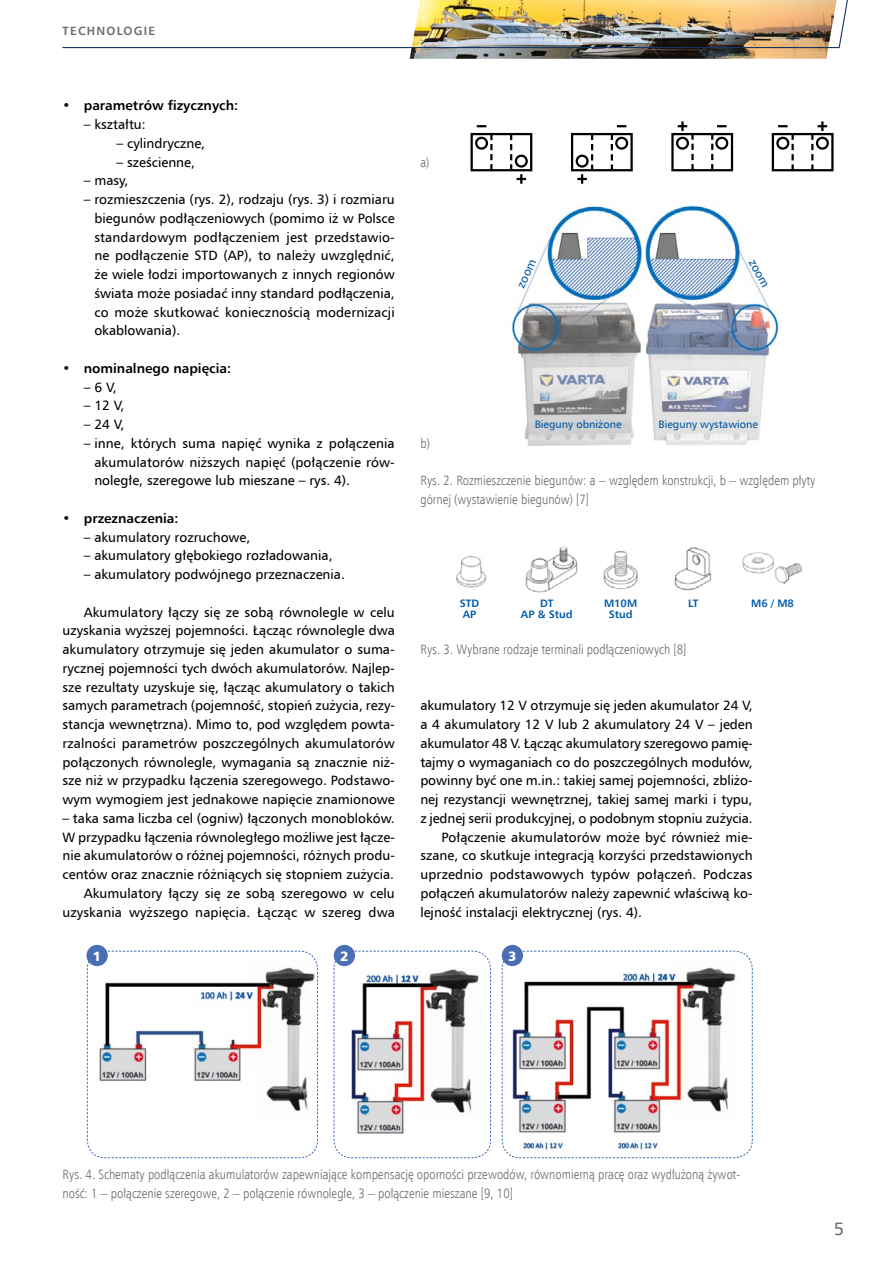
<style>
.page{position:relative;width:893px;height:1263px;background:#fff}
.page>*{position:absolute;margin:0;border:0;box-sizing:border-box;transform-origin:0 0}
.t1{font:18px "Humnst 777 EU";color:#6e6e6e}
.t2{font:13.5px/18.8px "Humnst 777 EU";color:#000;text-align:justify}
.t3{font:13.5px/18.8px "Humnst 777 Lt Cn EU";color:#6e6e6e}
.t4{font:700 13.5px "Humnst 777 EU";color:#000}
.t5{font:13.5px "Humnst 777 Blk EU";color:#fff}
.t6{font:700 12px "Humnst 777 EU";letter-spacing:.1em;color:#6e6e6e}
.t7{font:12px "Humnst 777 EU";color:#005ba9}
.t8{font:10.8px "Humnst 777 EU";color:#005ba9}
.t9{font:700 10.8px/10.8px "Humnst 777 EU";color:#005ba9;text-align:center}
.s1{font-weight:400}
</style>
<div class="page">
<img style="left:410px;top:49px;width:418px;height:10px">
<img style="left:86px;top:944px;width:650px;height:215px">
<svg style="left:87px;top:950px;width:231px;height:208px"></svg>
<svg style="left:333px;top:950px;width:158px;height:208px"></svg>
<svg style="left:501px;top:950px;width:252px;height:208px"></svg>
<div style="left:87px;top:945px;width:21px;height:21px;background:#4a6fb5;border-radius:50%"></div>
<div style="left:334px;top:945px;width:21px;height:21px;background:#4a6fb5;border-radius:50%"></div>
<div style="left:502px;top:945px;width:21px;height:21px;background:#4a6fb5;border-radius:50%"></div>
<div style="left:471px;top:133px;width:61px;height:38px;border:2px solid #000"></div>
<div style="left:571px;top:133px;width:62px;height:38px;border:2px solid #000"></div>
<div style="left:671px;top:133px;width:62px;height:38px;border:2px solid #000"></div>
<div style="left:772px;top:133px;width:61px;height:38px;border:2px solid #000"></div>
<svg style="left:490px;top:134px;width:3px;height:36px"></svg>
<svg style="left:791px;top:134px;width:3px;height:37px"></svg>
<svg style="left:611px;top:134px;width:2px;height:37px"></svg>
<svg style="left:711px;top:133px;width:2px;height:37px"></svg>
<div style="left:475px;top:137px;width:13px;height:13px;border:2px solid #000;border-radius:50%"></div>
<div style="left:515px;top:155px;width:13px;height:13px;border:2px solid #000;border-radius:50%"></div>
<div style="left:576px;top:155px;width:13px;height:13px;border:2px solid #000;border-radius:50%"></div>
<div style="left:615px;top:137px;width:13px;height:13px;border:2px solid #000;border-radius:50%"></div>
<div style="left:676px;top:137px;width:13px;height:13px;border:2px solid #000;border-radius:50%"></div>
<div style="left:715px;top:137px;width:13px;height:13px;border:2px solid #000;border-radius:50%"></div>
<div style="left:776px;top:137px;width:13px;height:13px;border:2px solid #000;border-radius:50%"></div>
<div style="left:816px;top:137px;width:13px;height:13px;border:2px solid #000;border-radius:50%"></div>
<svg style="left:477px;top:125px;width:9px;height:2px"></svg>
<svg style="left:617px;top:125px;width:9px;height:2px"></svg>
<svg style="left:717px;top:125px;width:10px;height:2px"></svg>
<svg style="left:778px;top:125px;width:10px;height:2px"></svg>
<svg style="left:811px;top:121px;width:16px;height:50px"></svg>
<svg style="left:678px;top:121px;width:16px;height:49px"></svg>
<svg style="left:577px;top:134px;width:16px;height:50px"></svg>
<svg style="left:510px;top:134px;width:16px;height:50px"></svg>
<img style="left:512px;top:205px;width:267px;height:241px">
<img style="left:456px;top:546px;width:347px;height:47px">
<img style="left:62px;top:0;width:786px;height:49px">
<p class="t6" style="left:63px;top:24px;width:94px">TECHNOLOGIE</p>
<p class="t4" style="left:63px;top:97px;width:177px"><span class="s1">•</span> parametrów fizycznych:</p>
<p class="t2" style="left:84px;top:115px;width:64px">– kształtu:</p>
<p class="t2" style="left:117px;top:133px;width:90px">– cylindryczne,</p>
<p class="t2" style="left:117px;top:152px;width:80px">– sześcienne,</p>
<p class="t2" style="left:84px;top:171px;width:46px">– masy,</p>
<p class="t2" style="left:94px;top:190px;width:302px;text-indent:-11px">– rozmieszczenia (rys. 2), rodzaju (rys. 3) i rozmiaru biegunów podłączeniowych (pomimo iż w Polsce standardowym podłączeniem jest przedstawio&shy;ne podłączenie STD (AP), to należy uwzględnić, że wiele łodzi importowanych z innych regionów świata może posiadać inny standard podłączenia, co może skutkować koniecznością modernizacji okablowania).</p>
<p class="t4" style="left:63px;top:360px;width:170px"><span class="s1">•</span> nominalnego napięcia:</p>
<p class="t2" style="left:84px;top:377px;width:34px">– 6 V,</p>
<p class="t2" style="left:84px;top:396px;width:42px">– 12 V,</p>
<p class="t2" style="left:84px;top:415px;width:42px">– 24 V,</p>
<p class="t2" style="left:94px;top:433px;width:302px;text-indent:-11px">– inne, których suma napięć wynika z połączenia akumulatorów niższych napięć (połączenie rów&shy;noległe, szeregowe lub mieszane – rys. 4).</p>
<p class="t4" style="left:63px;top:510px;width:118px"><span class="s1">•</span> przeznaczenia:</p>
<p class="t2" style="left:84px;top:527px;width:168px">– akumulatory rozruchowe,</p>
<p class="t2" style="left:84px;top:546px;width:250px">– akumulatory głębokiego rozładowania,</p>
<p class="t2" style="left:84px;top:565px;width:263px">– akumulatory podwójnego przeznaczenia.</p>
<p class="t2" style="left:63px;top:602px;width:334px;text-indent:21px">Akumulatory łączy się ze sobą równolegle w celu uzyskania wyższej pojemności. Łącząc równolegle dwa akumulatory otrzymuje się jeden akumulator o suma&shy;rycznej pojemności tych dwóch akumulatorów. Najlep&shy;sze rezultaty uzyskuje się, łącząc akumulatory o takich samych parametrach (pojemność, stopień zużycia, rezy&shy;stancja wewnętrzna). Mimo to, pod względem powta&shy;rzalności parametrów poszczególnych akumulatorów połączonych równolegle, wymagania są znacznie niż&shy;sze niż w przypadku łączenia szeregowego. Podstawo&shy;wym wymogiem jest jednakowe napięcie znamionowe</p>
<p class="t2" style="left:63px;top:808px;width:334px;text-align:right">– taka sama liczba cel (ogniw) łączonych monobloków.<br>W przypadku łączenia równoległego możliwe jest łącze&shy;nie akumulatorów o różnej pojemności, różnych produ&shy;centów oraz znacznie różniących się stopniem zużycia.<br>Akumulatory łączy się ze sobą szeregowo w celu uzyskania wyższego napięcia. Łącząc w szereg dwa</p>
<p class="t3" style="left:420px;top:152px;width:11px">a)</p>
<p class="t7" style="left:513px;top:284px;width:32px;rotate:-66deg">zoom</p>
<p class="t7" style="left:758px;top:256px;width:32px;rotate:61deg">zoom</p>
<p class="t8" style="left:535px;top:417px;width:88px">Bieguny obniżone</p>
<p class="t8" style="left:658px;top:417px;width:101px">Bieguny wystawione</p>
<p class="t3" style="left:420px;top:434px;width:11px">b)</p>
<p class="t3" style="left:420px;top:471px;width:397px">Rys. 2. Rozmieszczenie biegunów: a – względem konstrukcji, b – względem płyty górnej (wystawienie biegunów) [7]</p>
<p class="t9" style="left:460px;top:597px;width:21px;text-align:left">STD<br>AP</p>
<p class="t9" style="left:521px;top:597px;width:53px">DT<br>AP &amp; Stud</p>
<p class="t9" style="left:604px;top:597px;width:35px">M10M<br>Stud</p>
<p class="t9" style="left:688px;top:597px;width:12px">LT</p>
<p class="t9" style="left:751px;top:597px;width:44px">M6 / M8</p>
<p class="t3" style="left:420px;top:640px;width:268px">Rys. 3. Wybrane rodzaje terminali podłączeniowych [8]</p>
<p class="t2" style="left:420px;top:696px;width:334px">akumulatory 12 V otrzymuje się jeden akumulator 24 V,</p>
<p class="t2" style="left:420px;top:715px;width:334px">a 4 akumulatory 12 V lub 2 akumulatory 24 V – jeden</p>
<p class="t2" style="left:420px;top:733px;width:334px">akumulator 48 V. Łącząc akumulatory szeregowo pamię-</p>
<p class="t2" style="left:420px;top:752px;width:334px">tajmy o wymaganiach co do poszczególnych modułów,</p>
<p class="t2" style="left:420px;top:771px;width:334px">powinny być one m.in.: takiej samej pojemności, zbliżo-</p>
<p class="t2" style="left:420px;top:790px;width:334px">nej rezystancji wewnętrznej, takiej samej marki i typu,</p>
<p class="t2" style="left:420px;top:808px;width:334px">z jednej serii produkcyjnej, o podobnym stopniu zużycia.</p>
<p class="t2" style="left:442px;top:827px;width:312px">Połączenie akumulatorów może być również mie-</p>
<p class="t2" style="left:420px;top:846px;width:334px">szane, co skutkuje integracją korzyści przedstawionych</p>
<p class="t2" style="left:420px;top:865px;width:334px">uprzednio podstawowych typów połączeń. Podczas</p>
<p class="t2" style="left:420px;top:883px;width:334px">połączeń akumulatorów należy zapewnić właściwą ko-</p>
<p class="t2" style="left:420px;top:902px;width:223px">lejność instalacji elektrycznej (rys. 4).</p>
<p class="t5" style="left:93px;top:947px;width:10px">1</p>
<p class="t5" style="left:340px;top:947px;width:10px">2</p>
<p class="t5" style="left:508px;top:947px;width:10px">3</p>
<p class="t3" style="left:63px;top:1165px;width:679px">Rys. 4. Schematy podłączenia akumulatorów zapewniające kompensację oporności przewodów, równomierną pracę oraz wydłużoną żywot&shy;ność: 1 – połączenie szeregowe, 2 – połączenie równoległe, 3 – połączenie mieszane [9, 10]</p>
<h1 class="t1" style="left:834px;top:1218px;width:12px">5</h1>
</div>
